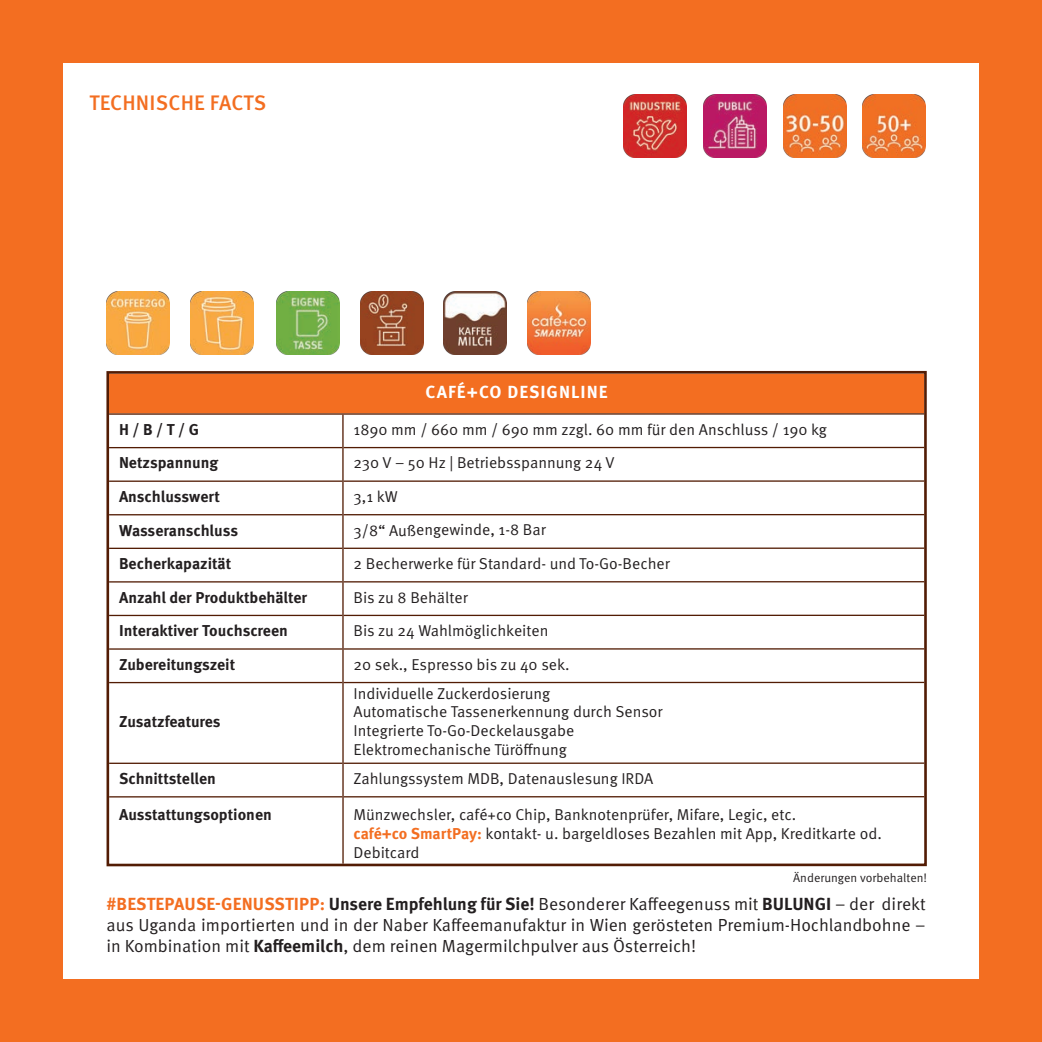
<style>
.page{position:relative;width:1042px;height:1042px;background:#f36e21}
.page>*{position:absolute;margin:0;border:0;box-sizing:border-box;transform-origin:0 0}
.t1{font:500 21px "Meta Pro";letter-spacing:.005em;color:#f36e21}
.t2{font:17.5px/21px "Meta Pro Norm";color:#231f20;text-align:justify}
.t3{font:700 17.5px "Meta Pro";letter-spacing:.06em;color:#fff}
.t4{font:15.75px/18.9px "Meta Pro Norm";color:#231f20}
.t5{font:700 15.75px "Meta Pro";color:#231f20}
.t6{font:12.25px "Meta Pro Norm";color:#231f20}
.s1{font-family:"Meta Pro";font-weight:700;color:#f36e21}
.s2{font-family:"Meta Pro";font-weight:700}
</style>
<div class="page">
<div style="left:63px;top:63px;width:916px;height:916px;background:#fff"></div>
<svg style="left:106px;top:371px;width:821px;height:495px"></svg>
<hr style="left:342px;top:415px;width:2px;height:448px;background:#521c04">
<hr style="left:109px;top:413px;width:815px;height:2px;background:#521c04">
<hr style="left:109px;top:447px;width:233px;height:1px;background:#521c04">
<hr style="left:344px;top:447px;width:580px;height:1px;background:#521c04">
<hr style="left:109px;top:480px;width:233px;height:2px;background:#521c04">
<hr style="left:344px;top:480px;width:580px;height:2px;background:#521c04">
<hr style="left:109px;top:514px;width:233px;height:1px;background:#521c04">
<hr style="left:344px;top:514px;width:580px;height:1px;background:#521c04">
<hr style="left:109px;top:547px;width:233px;height:2px;background:#521c04">
<hr style="left:344px;top:547px;width:580px;height:2px;background:#521c04">
<hr style="left:109px;top:581px;width:233px;height:1px;background:#521c04">
<hr style="left:344px;top:581px;width:580px;height:1px;background:#521c04">
<hr style="left:109px;top:615px;width:233px;height:1px;background:#521c04">
<hr style="left:344px;top:614px;width:580px;height:2px;background:#521c04">
<hr style="left:109px;top:648px;width:233px;height:2px;background:#521c04">
<hr style="left:344px;top:648px;width:580px;height:1px;background:#521c04">
<hr style="left:109px;top:682px;width:233px;height:1px;background:#521c04">
<hr style="left:344px;top:682px;width:580px;height:1px;background:#521c04">
<hr style="left:109px;top:762px;width:233px;height:2px;background:#521c04">
<hr style="left:344px;top:762px;width:580px;height:2px;background:#521c04">
<hr style="left:109px;top:796px;width:233px;height:1px;background:#521c04">
<hr style="left:344px;top:796px;width:580px;height:1px;background:#521c04">
<img style="left:784px;top:94px;width:63px;height:63px">
<img style="left:107px;top:291px;width:63px;height:63px">
<img style="left:276px;top:291px;width:63px;height:63px">
<img style="left:190px;top:291px;width:63px;height:63px">
<img style="left:361px;top:291px;width:63px;height:63px">
<img style="left:444px;top:291px;width:63px;height:63px">
<img style="left:527px;top:291px;width:63px;height:63px">
<img style="left:862px;top:94px;width:63px;height:63px">
<img style="left:624px;top:94px;width:63px;height:63px">
<img style="left:703px;top:94px;width:63px;height:63px">
<p class="t1" style="left:89px;top:91px;width:178px">TECHNISCHE FACTS</p>
<p class="t3" style="left:425px;top:385px;width:184px">CAFÉ+CO DESIGNLINE</p>
<p class="t5" style="left:119px;top:423px;width:81px">H / B / T / G</p>
<p class="t4" style="left:353px;top:421px;width:475px">1890 mm / 660 mm / 690 mm zzgl. 60 mm für den Anschluss / 190 kg</p>
<p class="t5" style="left:119px;top:457px;width:101px">Netzspannung</p>
<p class="t4" style="left:353px;top:455px;width:263px">230 V – 50 Hz | Betriebsspannung 24 V</p>
<p class="t5" style="left:119px;top:490px;width:102px">Anschlusswert</p>
<p class="t4" style="left:353px;top:488px;width:46px">3,1 kW</p>
<p class="t5" style="left:119px;top:524px;width:121px">Wasseranschluss</p>
<p class="t4" style="left:353px;top:522px;width:194px">3/8“ Außengewinde, 1-8 Bar</p>
<p class="t5" style="left:119px;top:557px;width:114px">Becherkapazität</p>
<p class="t4" style="left:353px;top:555px;width:318px">2 Becherwerke für Standard- und To-Go-Becher</p>
<p class="t5" style="left:119px;top:591px;width:190px">Anzahl der Produktbehälter</p>
<p class="t4" style="left:353px;top:589px;width:116px">Bis zu 8 Behälter</p>
<p class="t5" style="left:119px;top:624px;width:170px">Interaktiver Touchscreen</p>
<p class="t4" style="left:353px;top:622px;width:196px">Bis zu 24 Wahlmöglichkeiten</p>
<p class="t5" style="left:119px;top:658px;width:118px">Zubereitungszeit</p>
<p class="t4" style="left:353px;top:656px;width:218px">20 sek., Espresso bis zu 40 sek.</p>
<p class="t5" style="left:119px;top:715px;width:103px">Zusatzfeatures</p>
<p class="t4" style="left:353px;top:685px;width:311px">Individuelle Zuckerdosierung<br>Automatische Tassenerkennung durch Sensor<br>Integrierte To-Go-Deckelausgabe</p>
<p class="t4" style="left:354px;top:741px;width:215px">Elektromechanische Türöffnung</p>
<p class="t5" style="left:119px;top:772px;width:98px">Schnittstellen</p>
<p class="t4" style="left:354px;top:770px;width:301px">Zahlungssystem MDB, Datenauslesung IRDA</p>
<p class="t5" style="left:119px;top:808px;width:154px">Ausstattungsoptionen</p>
<p class="t4" style="left:354px;top:806px;width:530px">Münzwechsler, café+co Chip, Banknotenprüfer, Mifare, Legic, etc.<br><span class="s1">café+co SmartPay:</span> kontakt- u. bargeldloses Bezahlen mit App, Kreditkarte od.<br>Debitcard</p>
<p class="t6" style="left:793px;top:873px;width:135px">Änderungen vorbehalten!</p>
<p class="t2" style="left:106px;top:895px;width:821px"><span class="s1">#BESTEPAUSE-GENUSSTIPP:</span> <span class="s2">Unsere Empfehlung für Sie!</span> Besonderer Kaffeegenuss mit <span class="s2">BULUNGI</span> – der direkt aus Uganda importierten und in der Naber Kaffeemanufaktur in Wien gerösteten Premium-Hochlandbohne – in Kombination mit <span class="s2">Kaffeemilch</span>, dem reinen Magermilchpulver aus Österreich!</p>
</div>
